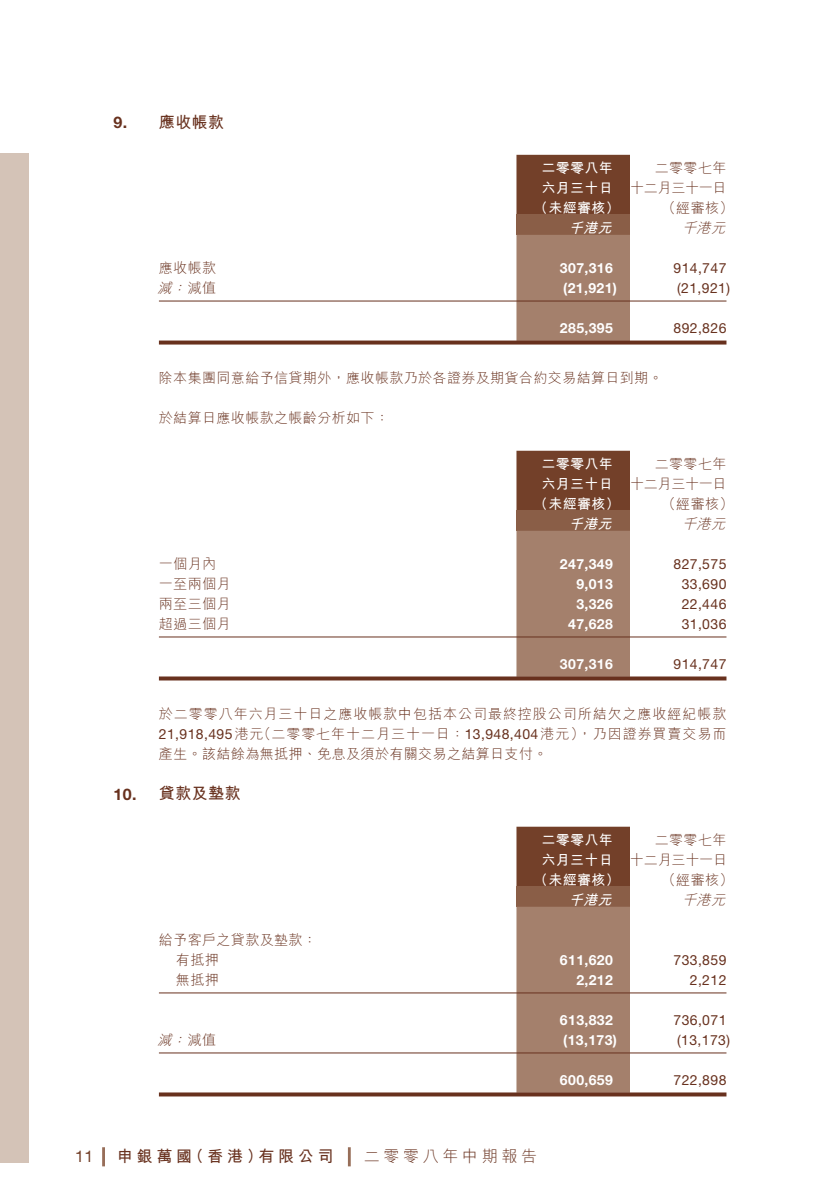
<style>
.page{position:relative;width:840px;height:1191px;background:#fff}
.page>*{position:absolute;margin:0;border:0;box-sizing:border-box;transform-origin:0 0}
.t1{font:16px "M Hei HK Bold E Ten B5 H";letter-spacing:.13em;color:#68311e}
.t2{font:16px "M Hei HK Bold E Ten B5 H";letter-spacing:.23em;color:#68311e}
.t3{font:16px "M Hei HK Light E Ten B5 H";letter-spacing:.23em;color:#68311e}
.t4{font:16px "Helvetica Neue";color:#734029}
.t5{font:14px/20px "M Hei HK Light E Ten B5 H";letter-spacing:.03em;color:#68311e;text-align:justify}
.t6{font:14px "Helvetica Neue";letter-spacing:.03em;color:#68311e}
.t7{font:700 14px "Helvetica Neue";letter-spacing:.03em;color:#fff}
.t8{font:14px/20px "M Hei HK Light E Ten B5 H";letter-spacing:-.02em;color:#68311e;text-align:right}
.t9{font:14px "M Hei HK Bold E Ten B5 H";letter-spacing:.03em;color:#fff}
.t10{font:italic 14px "M Hei HK Light E Ten B5 H";color:#68311e}
.t11{font:14px/20px "M Hei HK Light E Ten B5 H";letter-spacing:-.01em;color:#68311e;text-align:right}
.t12{font:italic 14px "M Hei HK Bold E Ten B5 H";color:#fff}
.s1{font-family:"Helvetica Neue";font-weight:700}
.s2{font-family:"M Hei HK Bold E Ten B5 H";color:#fff}
.s3{font-style:normal}
.s4{font-family:"Helvetica Neue"}
</style>
<div class="page">
<hr style="left:102px;top:1147px;width:3px;height:19px;background:#976e59">
<svg style="left:348px;top:1147px;width:2px;height:19px"></svg>
<div style="left:0;top:153px;width:28px;height:1009px;background:#d4c3b7"></div>
<div style="left:516px;top:155px;width:113px;height:60px;background:#734029"></div>
<div style="left:516px;top:215px;width:113px;height:20px;background:#8a5e47"></div>
<div style="left:516px;top:235px;width:113px;height:105px;background:#a4806c"></div>
<hr style="left:159px;top:300px;width:567px;height:1px;background:#68311e">
<svg style="left:159px;top:340px;width:567px;height:4px;background:#7a4938"></svg>
<div style="left:516px;top:451px;width:113px;height:60px;background:#734029"></div>
<div style="left:516px;top:511px;width:113px;height:20px;background:#8a5e47"></div>
<div style="left:516px;top:531px;width:113px;height:145px;background:#a4806c"></div>
<hr style="left:159px;top:636px;width:567px;height:1px;background:#68311e">
<svg style="left:159px;top:676px;width:567px;height:4px;background:#784736"></svg>
<div style="left:516px;top:826px;width:113px;height:60px;background:#734029"></div>
<div style="left:516px;top:886px;width:113px;height:20px;background:#8a5e47"></div>
<div style="left:516px;top:906px;width:113px;height:186px;background:#a4806c"></div>
<hr style="left:159px;top:992px;width:567px;height:1px;background:#68311e">
<hr style="left:159px;top:1052px;width:567px;height:1px;background:#68311e">
<svg style="left:159px;top:1092px;width:567px;height:4px;background:#784635"></svg>
<p class="t1" style="left:113px;top:115px;width:112px"><span class="s1">9.</span> 應收帳款</p>
<p class="t8" style="left:541px;top:160px;width:186px">二零零七年<br><span class="s2">六月三十日</span> 十二月三十一日</p>
<p class="t9" style="left:533px;top:203px;width:87px">（未經審核）</p>
<p class="t5" style="left:661px;top:200px;width:73px">（經審核）</p>
<p class="t12" style="left:568px;top:223px;width:48px">千港元</p>
<p class="t10" style="left:681px;top:223px;width:48px">千港元</p>
<p class="t9" style="left:541px;top:163px;width:73px">二零零八年</p>
<p class="t5" style="left:159px;top:260px;width:59px">應收帳款</p>
<p class="t7" style="left:559px;top:263px;width:54px">307,316</p>
<p class="t6" style="left:673px;top:263px;width:54px">914,747</p>
<p class="t10" style="left:157px;top:283px;width:60px">減：<span class="s3">減值</span></p>
<p class="t7" style="left:563px;top:283px;width:55px">(21,921)</p>
<p class="t6" style="left:677px;top:283px;width:54px">(21,921)</p>
<p class="t7" style="left:559px;top:323px;width:54px">285,395</p>
<p class="t6" style="left:673px;top:323px;width:54px">892,826</p>
<p class="t5" style="left:159px;top:370px;width:505px">除本集團同意給予信貸期外，應收帳款乃於各證券及期貨合約交易結算日到期。</p>
<p class="t5" style="left:159px;top:410px;width:231px">於結算日應收帳款之帳齡分析如下：</p>
<p class="t9" style="left:541px;top:458px;width:73px">二零零八年</p>
<p class="t8" style="left:541px;top:456px;width:186px">二零零七年<br><span class="s2">六月三十日</span> 十二月三十一日</p>
<p class="t9" style="left:533px;top:498px;width:87px">（未經審核）</p>
<p class="t5" style="left:661px;top:496px;width:73px">（經審核）</p>
<p class="t12" style="left:568px;top:518px;width:48px">千港元</p>
<p class="t10" style="left:681px;top:518px;width:48px">千港元</p>
<p class="t5" style="left:159px;top:556px;width:59px">一個月內</p>
<p class="t7" style="left:559px;top:559px;width:54px">247,349</p>
<p class="t6" style="left:673px;top:559px;width:54px">827,575</p>
<p class="t5" style="left:159px;top:576px;width:73px">一至兩個月</p>
<p class="t7" style="left:576px;top:579px;width:38px">9,013</p>
<p class="t6" style="left:681px;top:579px;width:46px">33,690</p>
<p class="t5" style="left:159px;top:596px;width:73px">兩至三個月</p>
<p class="t7" style="left:576px;top:599px;width:38px">3,326</p>
<p class="t6" style="left:681px;top:599px;width:46px">22,446</p>
<p class="t5" style="left:159px;top:616px;width:73px">超過三個月</p>
<p class="t7" style="left:568px;top:619px;width:46px">47,628</p>
<p class="t6" style="left:681px;top:619px;width:46px">31,036</p>
<p class="t7" style="left:559px;top:659px;width:54px">307,316</p>
<p class="t6" style="left:673px;top:659px;width:54px">914,747</p>
<p class="t5" style="left:159px;top:706px;width:568px">於二零零八年六月三十日之應收帳款中包括本公司最終控股公司所結欠之應收經紀帳款<span class="s4">21,918,495</span>港元（二零零七年十二月三十一日：<span class="s4">13,948,404</span>港元），乃因證券買賣交易而產生。該結餘為無抵押、免息及須於有關交易之結算日支付。</p>
<p class="t1" style="left:113px;top:787px;width:129px"><span class="s1">10.</span> 貸款及墊款</p>
<p class="t9" style="left:541px;top:834px;width:73px">二零零八年</p>
<p class="t11" style="left:541px;top:831px;width:187px">二零零七年<br><span class="s2">六月三十日</span> 十二月三十一日</p>
<p class="t9" style="left:533px;top:874px;width:87px">（未經審核）</p>
<p class="t5" style="left:661px;top:871px;width:73px">（經審核）</p>
<p class="t12" style="left:568px;top:894px;width:48px">千港元</p>
<p class="t10" style="left:681px;top:894px;width:48px">千港元</p>
<p class="t5" style="left:176px;top:931px;width:142px;text-indent:-17px">給予客戶之貸款及墊款：有抵押</p>
<p class="t7" style="left:559px;top:954px;width:54px">611,620</p>
<p class="t6" style="left:673px;top:954px;width:54px">733,859</p>
<p class="t5" style="left:176px;top:971px;width:44px">無抵押</p>
<p class="t7" style="left:576px;top:974px;width:38px">2,212</p>
<p class="t6" style="left:689px;top:974px;width:38px">2,212</p>
<p class="t7" style="left:559px;top:1014px;width:54px">613,832</p>
<p class="t6" style="left:673px;top:1014px;width:54px">736,071</p>
<p class="t10" style="left:157px;top:1034px;width:60px">減：<span class="s3">減值</span></p>
<p class="t7" style="left:563px;top:1034px;width:55px">(13,173)</p>
<p class="t6" style="left:677px;top:1034px;width:54px">(13,173)</p>
<p class="t7" style="left:559px;top:1074px;width:54px">600,659</p>
<p class="t6" style="left:673px;top:1074px;width:54px">722,898</p>
<p class="t4" style="left:75px;top:1150px;width:20px">11</p>
<p class="t2" style="left:117px;top:1150px;width:218px">申銀萬國（香港）有限公司</p>
<p class="t3" style="left:363px;top:1150px;width:175px">二零零八年中期報告</p>
</div>
